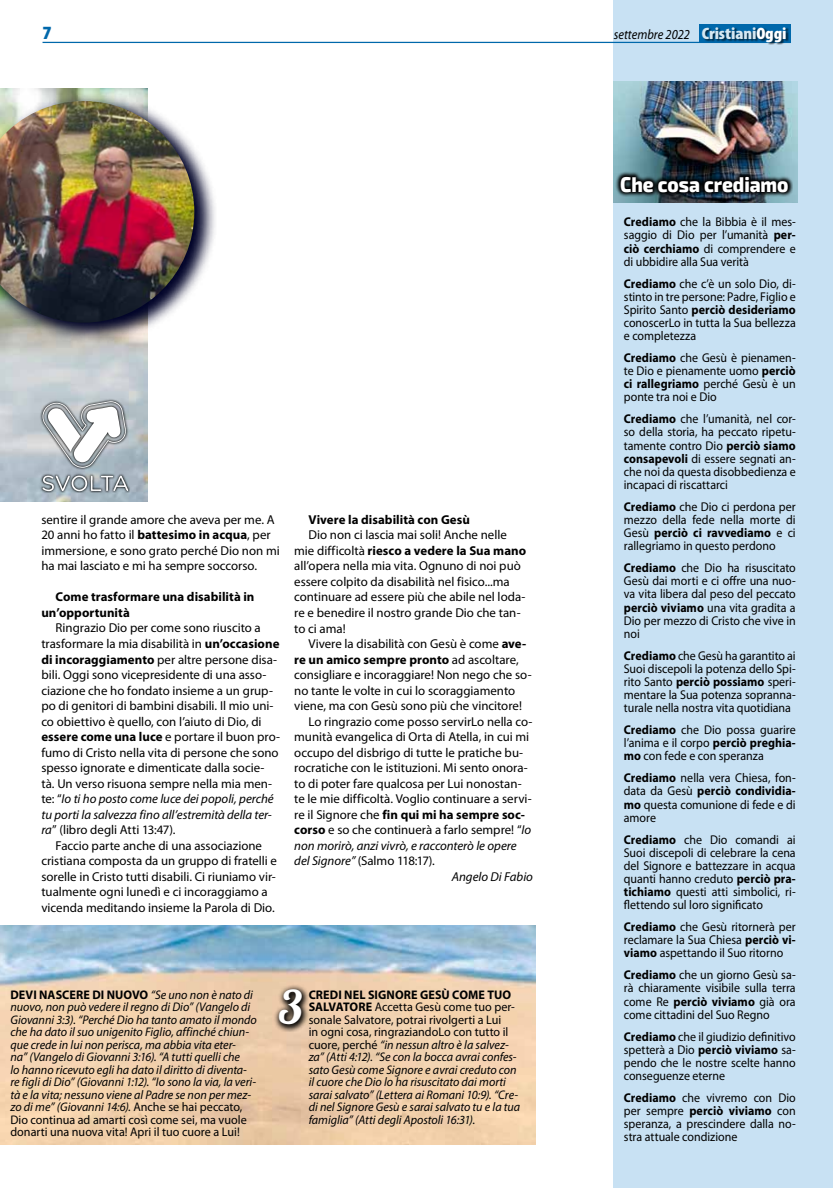
<style>
.page{position:relative;width:833px;height:1188px;background:#fff}
.page>*{position:absolute;margin:0;border:0;box-sizing:border-box;transform-origin:0 0}
.t1{font:46.38px "Lobster 1.3";color:#fff}
.t2{font:800 21px "Exo 2";letter-spacing:-.005em;color:#fff;scale:.9 1}
.t3{font:900 condensed 18.75px "Myriad Pro";color:#0068ab;scale:1.1 1}
.t4{font:italic 13.75px "Myriad Pro";color:#000;scale:.9 1}
.t5{font:12.88px/15.5px "Myriad Pro";color:#000}
.t6{font:700 12.88px/15.5px "Myriad Pro";letter-spacing:.005em;color:#000}
.t7{font:italic 12.88px "Myriad Pro";letter-spacing:-.005em;color:#000}
.t8{font:12.75px/13.1px "Myriad Pro";color:#000;text-align:justify;scale:.94 1}
.t9{font:italic 12.5px/12.5px "Myriad Pro";letter-spacing:-.005em;color:#000}
.s1{font-weight:900;font-style:normal;font-stretch:condensed;font-size:16.62px;color:#d7e8f2}
.s2{font-weight:900;font-style:normal;font-stretch:condensed;font-size:16.62px;color:#fff}
.s3{font-weight:700}
.s4{font-style:italic}
.s5{font-weight:400}
.s6{font-weight:700;font-style:normal}
.s7{font-style:normal}
</style>
<div class="page">
<div style="left:613px;top:0;width:220px;height:1187px;background:#c8e1f3"></div>
<img style="left:613px;top:81px;width:184px;height:121px">
<svg style="left:614px;top:170px;width:178px;height:27px;background:#212e35"></svg>
<img style="left:0;top:925px;width:535px;height:219px">
<svg style="left:272px;top:982px;width:37px;height:49px;background:#907c68"></svg>
<img style="left:0;top:89px;width:147px;height:412px">
<hr style="left:43px;top:42px;width:747px;height:1px;background:#0068ab">
<div style="left:698px;top:25px;width:92px;height:18px;background:#0068ab"></div>
<div style="left:703px;top:28px;width:86px;height:17px;background:#000;opacity:.6"></div>
<svg style="left:0;top:90px;width:215px;height:252px"></svg>
<img style="left:0;top:101px;width:194px;height:221px">
<svg style="left:39px;top:397px;width:91px;height:96px;background:#a6b0b8"></svg>
<img style="left:43px;top:401px;width:83px;height:66px">
<h3 class="t3" style="left:43px;top:21px;width:10px">7</h3>
<p class="t4" style="left:614px;top:26px;width:193px">settembre 2022 <span class="s1">Cristiani</span><span class="s2">Oggi</span></p>
<p class="t5" style="left:41px;top:511px;width:240px">sentire il grande amore che aveva per me. A 20 anni ho fatto il <span class="s3">battesimo in acqua</span>, per immersione, e sono grato perché Dio non mi ha mai lasciato e mi ha sempre soccorso.</p>
<p class="t6" style="left:41px;top:588px;width:215px;text-indent:14px">Come trasformare una disabilità in un’opportunità</p>
<p class="t5" style="left:41px;top:620px;width:240px;text-indent:14px">Ringrazio Dio per come sono riuscito a trasformare la mia disabilità in <span class="s3">un’occasione di incoraggiamento</span> per altre persone disa&shy;bili. Oggi sono vicepresidente di una asso&shy;ciazione che ho fondato insieme a un grup&shy;po di genitori di bambini disabili. Il mio uni&shy;co obiettivo è quello, con l’aiuto di Dio, di <span class="s3">essere come una luce</span> e portare il buon pro&shy;fumo di Cristo nella vita di persone che sono spesso ignorate e dimenticate dalla socie&shy;tà. Un verso risuona sempre nella mia men&shy;te: “<span class="s4">Io ti ho posto come luce dei popoli, perché tu porti la salvezza fino all’estremità della ter&shy;ra</span>” (libro degli Atti 13:47).</p>
<p class="t5" style="left:41px;top:837px;width:237px;text-indent:14px">Faccio parte anche di una associazione cristiana composta da un gruppo di fratelli e sorelle in Cristo tutti disabili. Ci riuniamo vir&shy;tualmente ogni lunedì e ci incoraggiamo a vicenda meditando insieme la Parola di Dio.</p>
<p class="t6" style="left:308px;top:511px;width:163px">Vivere la disabilità con Gesù</p>
<p class="t5" style="left:294px;top:527px;width:233px;text-indent:14px">Dio non ci lascia mai soli! Anche nelle mie difficoltà <span class="s3">riesco a vedere la Sua mano </span>all’opera nella mia vita. Ognuno di noi può essere colpito da disabilità nel fisico...ma continuare ad essere più che abile nel loda&shy;re e benedire il nostro grande Dio che tan&shy;to ci ama!</p>
<p class="t5" style="left:308px;top:635px;width:219px">Vivere la disabilità con Gesù è come <span class="s3">ave-</span></p>
<p class="t6" style="left:294px;top:650px;width:226px">re un amico sempre pronto <span class="s5">ad ascoltare,</span></p>
<p class="t5" style="left:294px;top:666px;width:239px">consigliare e incoraggiare! Non nego che so-</p>
<p class="t5" style="left:294px;top:682px;width:222px">no tante le volte in cui lo scoraggiamento</p>
<p class="t5" style="left:294px;top:697px;width:229px">viene, ma con Gesù sono più che vincitore!</p>
<p class="t5" style="left:308px;top:713px;width:226px">Lo ringrazio come posso servirLo nella co-</p>
<p class="t5" style="left:294px;top:728px;width:236px">munità evangelica di Orta di Atella, in cui mi</p>
<p class="t5" style="left:294px;top:744px;width:230px">occupo del disbrigo di tutte le pratiche bu-</p>
<p class="t5" style="left:294px;top:759px;width:235px">rocratiche con le istituzioni. Mi sento onora-</p>
<p class="t5" style="left:294px;top:775px;width:229px">to di poter fare qualcosa per Lui nonostan-</p>
<p class="t5" style="left:294px;top:790px;width:239px">te le mie difficoltà. Voglio continuare a servi-</p>
<p class="t6" style="left:294px;top:805px;width:232px"><span class="s5">re il Signore che</span> fin qui mi ha sempre soc-</p>
<p class="t5" style="left:294px;top:821px;width:238px"><span class="s3">corso</span> e so che continuerà a farlo sempre! “<span class="s4">Io</span></p>
<p class="t7" style="left:294px;top:837px;width:224px">non morirò, anzi vivrò, e racconterò le opere</p>
<p class="t5" style="left:294px;top:852px;width:142px"><span class="s4">del Signore”</span> (Salmo 118:17).</p>
<p class="t7" style="left:452px;top:868px;width:83px">Angelo Di Fabio</p>
<p class="t9" style="left:10px;top:987px;width:248px"><span class="s6">DEVI NASCERE DI NUOVO</span> “Se uno non è nato di nuovo, non può vedere il regno di Dio” (Vangelo di Giovanni 3:3). “Perché Dio ha tanto amato il mondo che ha dato il suo unigenito Figlio, affinché chiun&shy;que crede in lui non perisca, ma abbia vita eter-<br>na” (Vangelo di Giovanni 3:16). “A tutti quelli che<br>lo hanno ricevuto egli ha dato il diritto di diventa&shy;re figli di Dio” (Giovanni 1:12). “Io sono la via, la veri&shy;tà e la vita; nessuno viene al Padre se non per mez&shy;zo di me” (Giovanni 14:6). <span class="s7">Anche se hai peccato, Dio continua ad amarti così come sei, ma vuole donarti una nuova vita! Apri il tuo cuore a Lui!</span></p>
<p class="t9" style="left:309px;top:987px;width:213px"><span class="s6">CREDI NEL SIGNORE GESÙ COME TUO SALVATORE</span> <span class="s7">Accetta Gesù come tuo per&shy;sonale Salvatore, potrai rivolgerti a Lui<br>in ogni cosa, ringraziandoLo con tutto il cuore, perché</span> “in nessun altro è la salvez&shy;za” (Atti 4:12). “Se con la bocca avrai confes&shy;sato Gesù come Signore e avrai creduto con il cuore che Dio lo ha risuscitato dai morti sarai salvato” (Lettera ai Romani 10:9). “Cre&shy;di nel Signore Gesù e sarai salvato tu e la tua famiglia” (Atti degli Apostoli 16:31).</p>
<h1 class="t1" style="left:279px;top:977px;width:25px">3</h1>
<h2 class="t2" style="left:620px;top:172px;width:188px">Che cosa crediamo</h2>
<p class="t8" style="left:624px;top:215px;width:184px"><span class="s3">Crediamo</span> che la Bibbia è il mes&shy;saggio di Dio per l’umanità <span class="s3">per&shy;ciò cerchiamo</span> di comprendere e di ubbidire alla Sua verità</p>
<p class="t8" style="left:624px;top:276px;width:184px"><span class="s3">Crediamo</span> che c’è un solo Dio, di&shy;stinto in tre persone: Padre, Figlio e Spirito Santo <span class="s3">perciò desideriamo </span>conoscerLo in tutta la Sua bellezza e completezza</p>
<p class="t8" style="left:624px;top:351px;width:184px"><span class="s3">Crediamo</span> che Gesù è pienamen&shy;te Dio e pienamente uomo <span class="s3">perciò ci rallegriamo</span> perché Gesù è un ponte tra noi e Dio</p>
<p class="t8" style="left:624px;top:412px;width:184px"><span class="s3">Crediamo</span> che l’umanità, nel cor&shy;so della storia, ha peccato ripetu&shy;tamente contro Dio <span class="s3">perciò siamo consapevoli</span> di essere segnati an&shy;che noi da questa disobbedienza e incapaci di riscattarci</p>
<p class="t8" style="left:624px;top:499px;width:184px"><span class="s3">Crediamo</span> che Dio ci perdona per mezzo della fede nella morte di Gesù <span class="s3">perciò ci ravvediamo</span> e ci rallegriamo in questo perdono</p>
<p class="t8" style="left:624px;top:561px;width:184px"><span class="s3">Crediamo</span> che Dio ha risuscitato Gesù dai morti e ci offre una nuo&shy;va vita libera dal peso del peccato <span class="s3">perciò viviamo</span> una vita gradita a Dio per mezzo di Cristo che vive in noi</p>
<p class="t8" style="left:624px;top:648px;width:184px"><span class="s3">Crediamo</span> che Gesù ha garantito ai Suoi discepoli la potenza dello Spi&shy;rito Santo <span class="s3">perciò possiamo</span> speri&shy;mentare la Sua potenza sopranna&shy;turale nella nostra vita quotidiana</p>
<p class="t8" style="left:624px;top:722px;width:184px"><span class="s3">Crediamo</span> che Dio possa guarire l’anima e il corpo <span class="s3">perciò preghia&shy;mo</span> con fede e con speranza</p>
<p class="t8" style="left:624px;top:771px;width:184px"><span class="s3">Crediamo</span> nella vera Chiesa, fon&shy;data da Gesù <span class="s3">perciò condividia&shy;mo</span> questa comunione di fede e di amore</p>
<p class="t8" style="left:624px;top:832px;width:184px"><span class="s3">Crediamo</span> che Dio comandi ai Suoi discepoli di celebrare la cena del Signore e battezzare in acqua quanti hanno creduto <span class="s3">perciò pra&shy;tichiamo</span> questi atti simbolici, ri&shy;flettendo sul loro significato</p>
<p class="t8" style="left:624px;top:919px;width:184px"><span class="s3">Crediamo</span> che Gesù ritornerà per reclamare la Sua Chiesa <span class="s3">perciò vi&shy;viamo</span> aspettando il Suo ritorno</p>
<p class="t8" style="left:624px;top:967px;width:184px"><span class="s3">Crediamo</span> che un giorno Gesù sa&shy;rà chiaramente visibile sulla terra come Re <span class="s3">perciò viviamo</span> già ora come cittadini del Suo Regno</p>
<p class="t8" style="left:624px;top:1029px;width:184px"><span class="s3">Crediamo</span> che il giudizio definitivo spetterà a Dio <span class="s3">perciò viviamo</span> sa&shy;pendo che le nostre scelte hanno conseguenze eterne</p>
<p class="t8" style="left:624px;top:1090px;width:184px"><span class="s3">Crediamo</span> che vivremo con Dio per sempre <span class="s3">perciò viviamo</span> con speranza, a prescindere dalla no&shy;stra attuale condizione</p>
</div>
